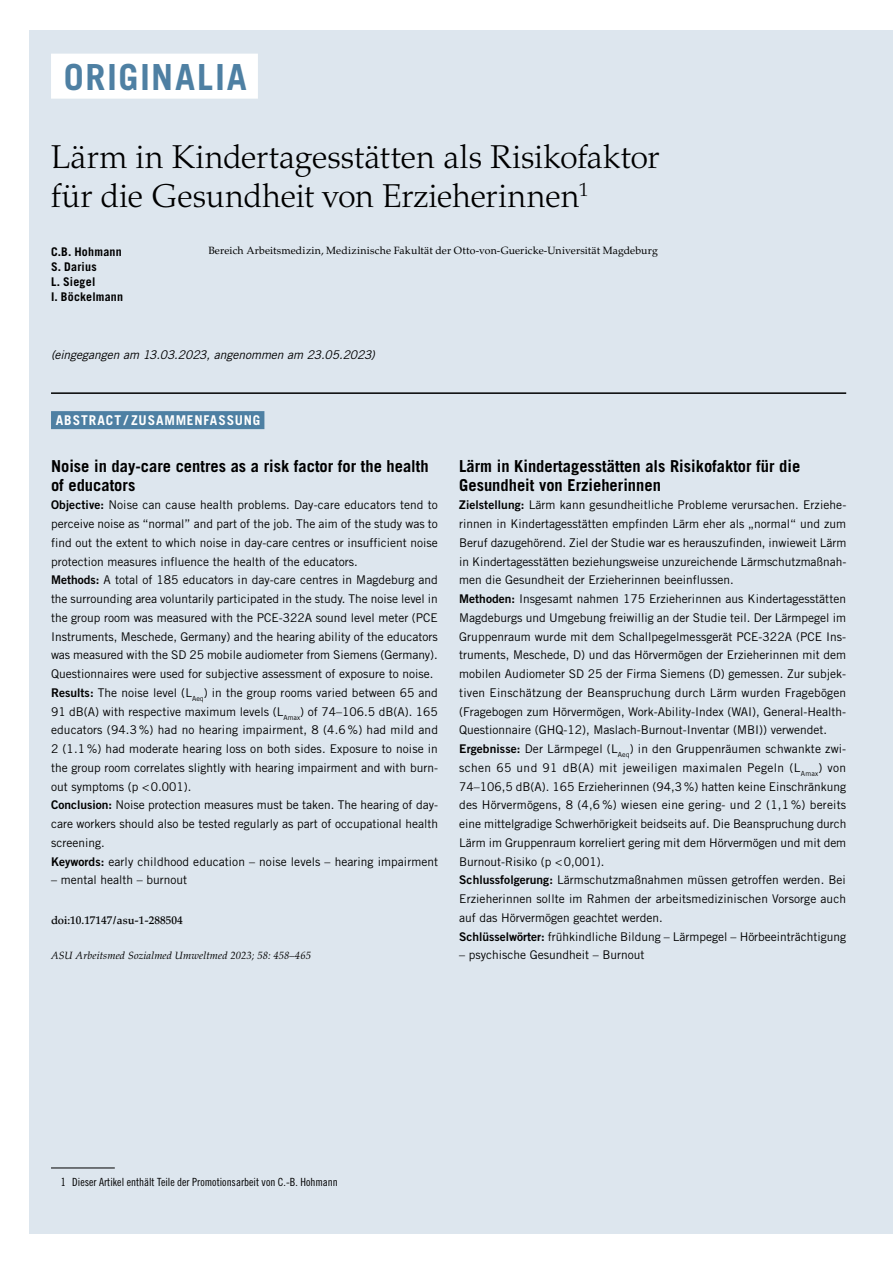
<style>
.page{position:relative;width:893px;height:1263px;background:#fff}
.page>*{position:absolute;margin:0;border:0;box-sizing:border-box;transform-origin:0 0}
.t1{font:700 36px "Trade Gothic LT Std";letter-spacing:.05em;color:#4e80a3}
.t2{font:300 33px/39px "Palatino LT Std";letter-spacing:-.005em;color:#000}
.t3{font:700 16.5px/18.8px "Trade Gothic LT Std";color:#000}
.t4{font:700 13.5px "Trade Gothic LT Std";letter-spacing:.065em;color:#fff}
.t5{font:12px/18.8px "Trade Gothic LT Std";color:#000}
.t6{font:italic 12px "Trade Gothic LT Std";letter-spacing:-.005em;color:#000}
.t7{font:700 12px/15px "Trade Gothic LT Std";letter-spacing:.015em;color:#000}
.t8{font:11.25px "Trade Gothic LT Std Cn 18";color:#000}
.t9{font:500 11.25px "Palatino LT Std";color:#000}
.t10{font:10.5px "Palatino LT Std";letter-spacing:.015em;color:#000}
.t11{font:italic 10.5px "Palatino LT Std";letter-spacing:.01em;color:#000}
.s1{font-family:"Trade Gothic LT Std Bd 2"}
</style>
<div class="page">
<div style="left:30px;top:30px;width:863px;height:1203px;background:#dde6ee"></div>
<hr style="left:51px;top:392px;width:795px;height:2px;background:#000">
<div style="left:51px;top:411px;width:213px;height:18px;background:#4e80a3"></div>
<div style="left:51px;top:54px;width:207px;height:45px;background:#fff"></div>
<hr style="left:51px;top:1168px;width:64px;height:1px;background:#000">
<h1 class="t1" style="left:64px;top:55px;width:185px">ORIGINALIA</h1>
<h2 class="t2" style="left:51px;top:138px;width:610px">Lärm in Kindertagesstätten als Risikofaktor für die Gesundheit von Erzieherinnen<sup>1</sup></h2>
<p class="t7" style="left:51px;top:244px;width:72px">C.B. Hohmann</p>
<p class="t10" style="left:208px;top:245px;width:451px">Bereich Arbeitsmedizin, Medizinische Fakultät der Otto-von-Guericke-Universität Magdeburg</p>
<p class="t7" style="left:51px;top:259px;width:74px">S. Darius<br>L. Siegel<br>I. Böckelmann</p>
<p class="t6" style="left:51px;top:348px;width:325px">(eingegangen am 13.03.2023, angenommen am 23.05.2023)</p>
<p class="t4" style="left:56px;top:412px;width:206px">ABSTRACT / ZUSAMMENFASSUNG</p>
<h3 class="t3" style="left:51px;top:456px;width:379px">Noise in day-care centres as a risk factor for the health of educators</h3>
<p class="t5" style="left:51px;top:496px;width:389px"><span class="s1">Objective:</span> Noise can cause health problems. Day-care educators tend to perceive noise as “normal” and part of the job. The aim of the study was to find out the extent to which noise in day-care centres or insufficient noise protection measures influence the health of the educators.<br><span class="s1">Methods:</span> A total of 185 educators in day-care centres in Magdeburg and the surrounding area voluntarily participated in the study. The noise level in the group room was measured with the PCE-322A sound level meter (PCE Instruments, Meschede, Germany) and the hearing ability of the educators was measured with the SD 25 mobile audiometer from Siemens (Germany).<br>Questionnaires were used for subjective assessment of exposure to noise.<br><span class="s1">Results:</span> The noise level (L<sub>Aeq</sub>) in the group rooms varied between 65 and 91 dB(A) with respective maximum levels (L<sub>Amax</sub>) of 74–106.5 dB(A). 165 educators (94.3%) had no hearing impairment, 8 (4.6%) had mild and 2 (1.1%) had moderate hearing loss on both sides. Exposure to noise in the group room correlates slightly with hearing impairment and with burn&shy;out symptoms (p &lt;0.001).<br><span class="s1">Conclusion:</span> Noise protection measures must be taken. The hearing of day&shy;care workers should also be tested regularly as part of occupational health screening.<br><span class="s1">Keywords:</span> early childhood education – noise levels – hearing impairment</p>
<p class="t5" style="left:51px;top:870px;width:137px">– mental health – burnout</p>
<p class="t9" style="left:51px;top:914px;width:133px">doi:10.17147/asu-1-288504</p>
<p class="t11" style="left:51px;top:950px;width:261px">ASU Arbeitsmed Sozialmed Umweltmed 2023; 58: 458–465</p>
<h3 class="t3" style="left:459px;top:456px;width:343px">Lärm in Kindertagesstätten als Risikofaktor für die<br>Gesundheit von Erzieherinnen</h3>
<p class="t5" style="left:459px;top:496px;width:389px"><span class="s1">Zielstellung:</span> Lärm kann gesundheitliche Probleme verursachen. Erziehe&shy;rinnen in Kindertagesstätten empfinden Lärm eher als „normal“ und zum Beruf dazugehörend. Ziel der Studie war es herauszufinden, inwieweit Lärm in Kindertagesstätten beziehungsweise unzureichende Lärmschutzmaßnah&shy;men die Gesundheit der Erzieherinnen beeinflussen.<br><span class="s1">Methoden:</span> Insgesamt nahmen 175 Erzieherinnen aus Kindertagesstätten Magdeburgs und Umgebung freiwillig an der Studie teil. Der Lärmpegel im Gruppenraum wurde mit dem Schallpegelmessgerät PCE-322A (PCE Ins&shy;truments, Meschede, D) und das Hörvermögen der Erzieherinnen mit dem mobilen Audiometer SD 25 der Firma Siemens (D) gemessen. Zur subjek&shy;tiven Einschätzung der Beanspruchung durch Lärm wurden Fragebögen (Fragebogen zum Hörvermögen, Work-Ability-Index (WAI), General-Health-Questionnaire (GHQ-12), Maslach-Burnout-Inventar (MBI)) verwendet.<br><span class="s1">Ergebnisse:</span> Der Lärmpegel (L<sub>Aeq</sub>) in den Gruppenräumen schwankte zwi&shy;schen 65 und 91 dB(A) mit jeweiligen maximalen Pegeln (L<sub>Amax</sub>) von 74–106,5 dB(A). 165 Erzieherinnen (94,3%) hatten keine Einschränkung des Hörvermögens, 8 (4,6%) wiesen eine gering- und 2 (1,1%) bereits eine mittelgradige Schwerhörigkeit beidseits auf. Die Beanspruchung durch Lärm im Gruppenraum korreliert gering mit dem Hörvermögen und mit dem Burnout-Risiko (p &lt;0,001).<br><span class="s1">Schlussfolgerung:</span> Lärmschutzmaßnahmen müssen getroffen werden. Bei Erzieherinnen sollte im Rahmen der arbeitsmedizinischen Vorsorge auch auf das Hörvermögen geachtet werden.<br><span class="s1">Schlüsselwörter:</span> frühkindliche Bildung – Lärmpegel – Hörbeeinträchtigung</p>
<p class="t5" style="left:459px;top:945px;width:187px">– psychische Gesundheit – Burnout</p>
<p class="t8" style="left:61px;top:1176px;width:278px">1 Dieser Artikel enthält Teile der Promotionsarbeit von C.-B. Hohmann</p>
</div>
